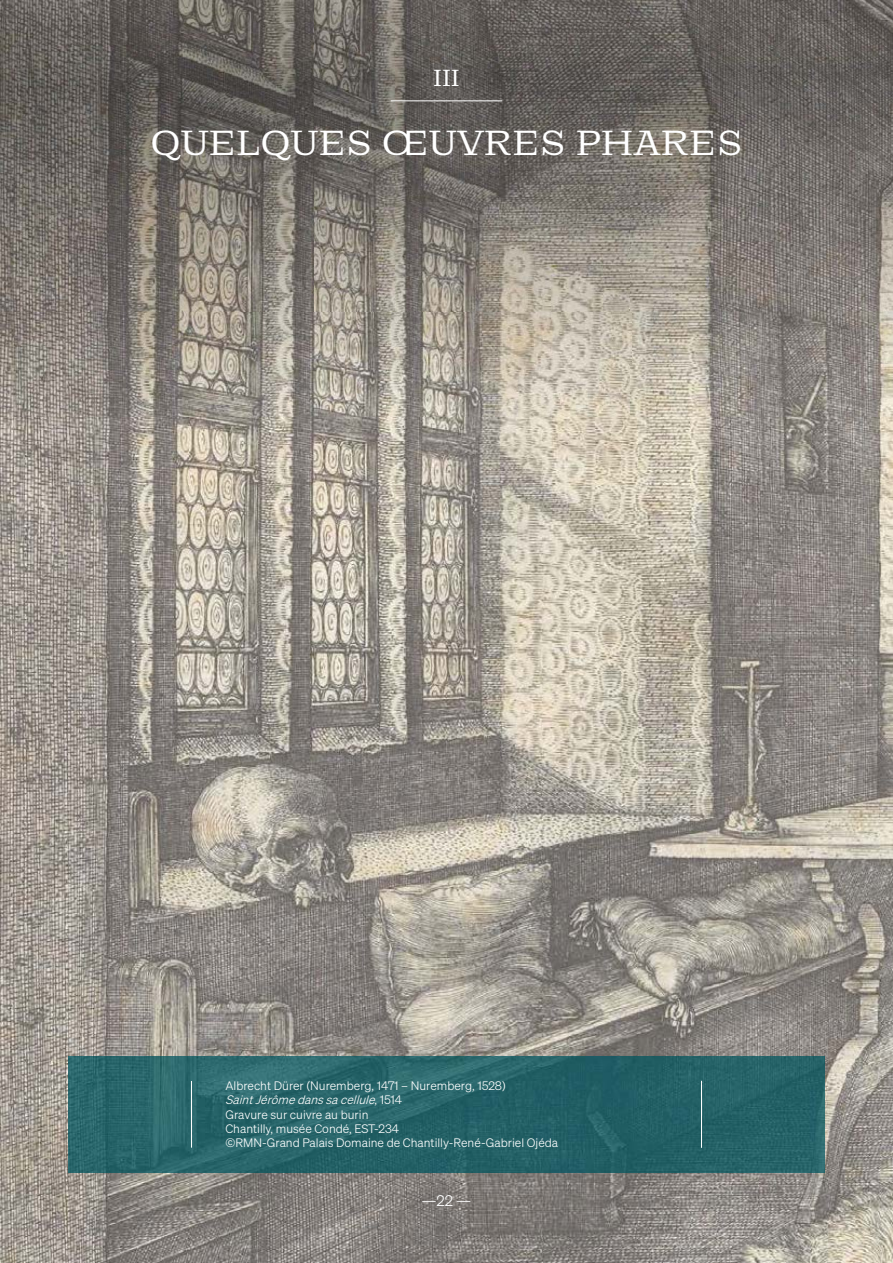
<style>
.page{position:relative;width:893px;height:1263px;background:#fff}
.page>*{position:absolute;margin:0;border:0;box-sizing:border-box;transform-origin:0 0}
.t1{font:36px "Ducd Aumale O Euvre";color:#fff}
.t2{font:24px "Ducd Aumale O Euvre";color:#fff}
.t3{font:15px "Sohne Leicht";color:#fff}
.t4{font:12px/14.4px "Sohne Leicht";color:#fff}
.s1{font-style:italic}
</style>
<div class="page">
<img style="left:0;top:0;width:893px;height:1263px">
<hr style="left:391px;top:100px;width:111px;height:1px;background:#fff">
<img style="left:68px;top:1056px;width:757px;height:116px">
<hr style="left:191px;top:1081px;width:1px;height:66px;background:#fff">
<hr style="left:701px;top:1081px;width:1px;height:67px;background:#fff">
<h2 class="t2" style="left:433px;top:62px;width:28px">III</h2>
<h1 class="t1" style="left:151px;top:119px;width:593px">QUELQUES ŒUVRES PHARES</h1>
<p class="t4" style="left:225px;top:1078px;width:334px">Albrecht Dürer (Nuremberg, 1471 – Nuremberg, 1528)<br><span class="s1">SaintJérômedanssacellule</span>, 1 5 1 4<br>Gravure sur cuivre au burin<br>Chantilly, musée Condé, EST-234<br>©RMN-Grand Palais Domaine de Chantilly-René-Gabriel Ojéda</p>
<p class="t3" style="left:422px;top:1191px;width:51px">—22 —</p>
</div>
